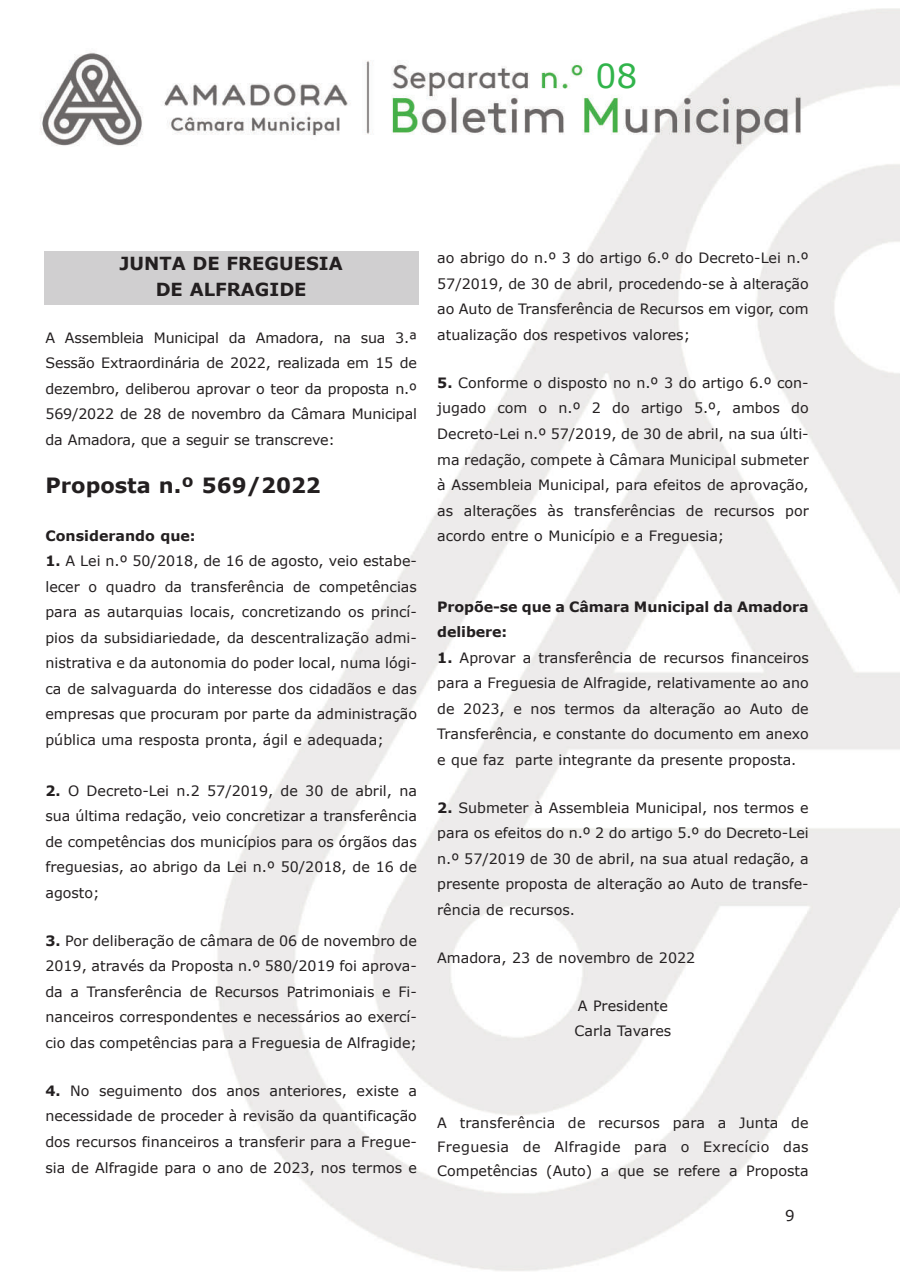
<style>
.page{position:relative;width:902px;height:1272px;background:#fff}
.page>*{position:absolute;margin:0;border:0;box-sizing:border-box;transform-origin:0 0}
.t1{font:33px "Verdana";color:#31b44b}
.t2{font:700 21px "Verdana";color:#231f20}
.t3{font:700 18px/25.5px "Verdana";color:#231f20;text-align:center}
.t4{font:15px "Verdana";color:#231f20}
.t5{font:14.25px/25.5px "Verdana";color:#231f20;text-align:justify}
.t6{font:700 14.25px/25.5px "Verdana";letter-spacing:-.005em;color:#231f20}
.s1{font-weight:700}
</style>
<div class="page">
<img style="left:40px;top:9px;width:859px;height:1262px">
<div style="left:44px;top:251px;width:374px;height:53px;background:#d0cfd0"></div>
<h1 class="t1" style="left:595px;top:55px;width:43px">08</h1>
<p class="t3" style="left:119px;top:250px;width:225px">JUNTA DE FREGUESIA<br>DE ALFRAGIDE</p>
<p class="t5" style="left:45px;top:324px;width:373px">A Assembleia Municipal da Amadora, na sua 3.ª Sessão Extraordinária de 2022, realizada em 15 de dezembro, deliberou aprovar o teor da proposta n.º 569/2022 de 28 de novembro da Câmara Municipal da Amadora, que a seguir se transcreve:</p>
<h2 class="t2" style="left:45px;top:471px;width:277px">Proposta n.º 569/2022</h2>
<p class="t6" style="left:45px;top:522px;width:152px">Considerando que:</p>
<p class="t5" style="left:45px;top:547px;width:373px"><span class="s1">1.</span> A Lei n.º 50/2018, de 16 de agosto, veio estabe&shy;lecer o quadro da transferência de competências para as autarquias locais, concretizando os princí&shy;pios da subsidiariedade, da descentralização admi&shy;nistrativa e da autonomia do poder local, numa lógi&shy;ca de salvaguarda do interesse dos cidadãos e das empresas que procuram por parte da administração pública uma resposta pronta, ágil e adequada;</p>
<p class="t5" style="left:45px;top:777px;width:373px"><span class="s1">2.</span> O Decreto-Lei n.2 57/2019, de 30 de abril, na sua última redação, veio concretizar a transferência de competências dos municípios para os órgãos das freguesias, ao abrigo da Lei n.º 50/2018, de 16 de agosto;</p>
<p class="t5" style="left:45px;top:927px;width:373px"><span class="s1">3.</span> Por deliberação de câmara de 06 de novembro de 2019, através da Proposta n.º 580/2019 foi aprova&shy;da a Transferência de Recursos Patrimoniais e Fi&shy;nanceiros correspondentes e necessários ao exercí&shy;cio das competências para a Freguesia de Alfragide;</p>
<p class="t5" style="left:45px;top:1077px;width:373px"><span class="s1">4.</span> No seguimento dos anos anteriores, existe a necessidade de proceder à revisão da quantificação dos recursos financeiros a transferir para a Fregue&shy;sia de Alfragide para o ano de 2023, nos termos e</p>
<p class="t5" style="left:437px;top:245px;width:373px">ao abrigo do n.º 3 do artigo 6.º do Decreto-Lei n.º 57/2019, de 30 de abril, procedendo-se à alteração ao Auto de Transferência de Recursos em vigor, com atualização dos respetivos valores;</p>
<p class="t5" style="left:437px;top:369px;width:373px"><span class="s1">5.</span> Conforme o disposto no n.º 3 do artigo 6.º con&shy;jugado com o n.º 2 do artigo 5.º, ambos do Decreto-Lei n.º 57/2019, de 30 de abril, na sua últi&shy;ma redação, compete à Câmara Municipal submeter à Assembleia Municipal, para efeitos de aprovação, as alterações às transferências de recursos por acordo entre o Município e a Freguesia;</p>
<p class="t6" style="left:437px;top:593px;width:373px">Propõe-se que a Câmara Municipal da Amadora delibere:</p>
<p class="t5" style="left:437px;top:644px;width:373px"><span class="s1">1.</span> Aprovar a transferência de recursos financeiros para a Freguesia de Alfragide, relativamente ao ano de 2023, e nos termos da alteração ao Auto de Transferência, e constante do documento em anexo e que faz parte integrante da presente proposta.</p>
<p class="t5" style="left:437px;top:794px;width:373px"><span class="s1">2.</span> Submeter à Assembleia Municipal, nos termos e para os efeitos do n.º 2 do artigo 5.º do Decreto-Lei n.º 57/2019 de 30 de abril, na sua atual redação, a presente proposta de alteração ao Auto de transfe&shy;rência de recursos.</p>
<p class="t5" style="left:437px;top:944px;width:259px">Amadora, 23 de novembro de 2022</p>
<p class="t5" style="left:574px;top:992px;width:98px">A Presidente<br>Carla Tavares</p>
<p class="t5" style="left:437px;top:1110px;width:373px;line-height:24px">A transferência de recursos para a Junta de Freguesia de Alfragide para o Exrecício das Competências (Auto) a que se refere a Proposta</p>
<p class="t4" style="left:785px;top:1205px;width:11px">9</p>
</div>
